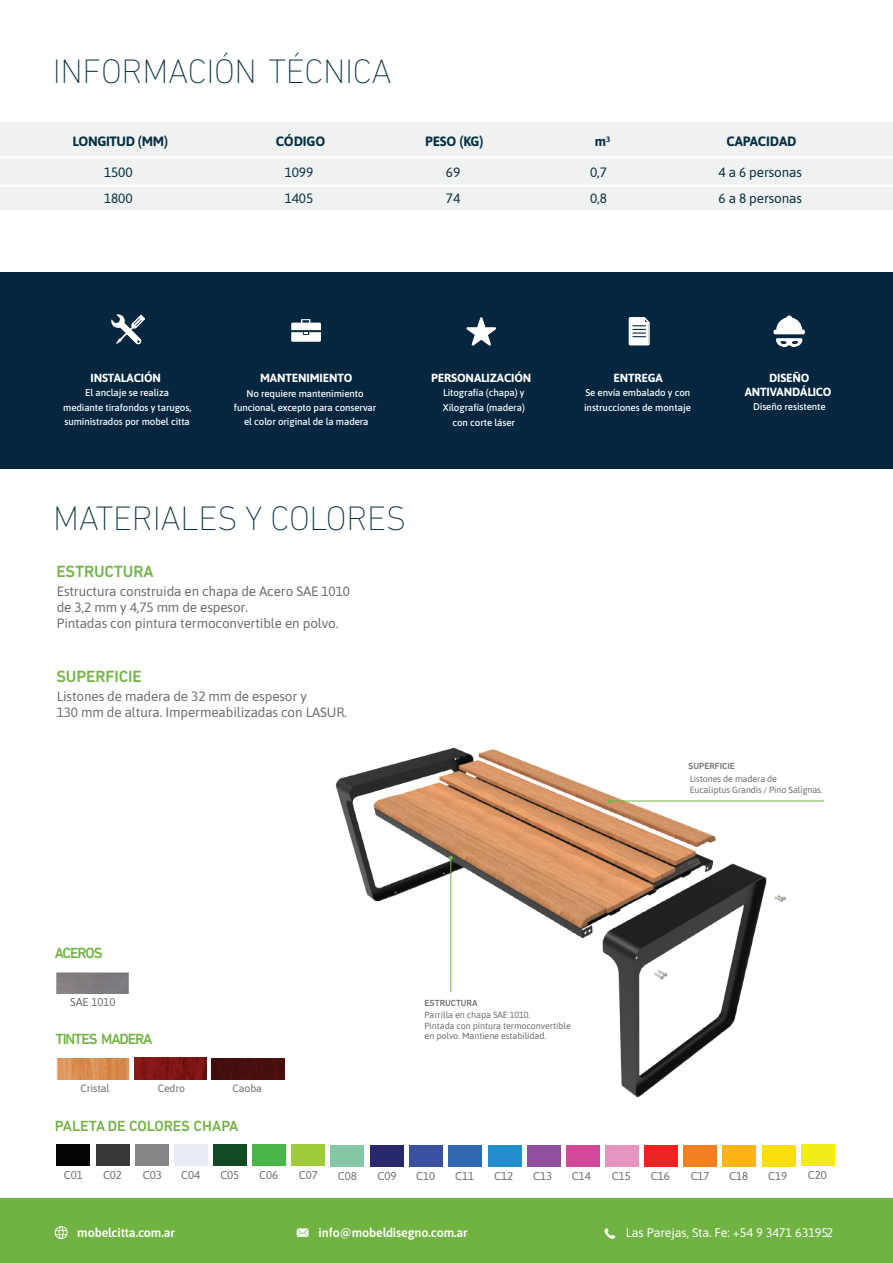
<style>
.page{position:relative;width:893px;height:1263px;background:#fff}
.page>*{position:absolute;margin:0;border:0;box-sizing:border-box;transform-origin:0 0}
.t1{font:200 34.5px "DIN Next LT Pro";letter-spacing:-.01em;color:#053043}
.t2{font:200 34.5px "DIN Next LT Pro";letter-spacing:-.01em;color:#063043}
.t3{font:500 16.5px "DIN Next LT Pro";letter-spacing:-.01em;color:#70b444}
.t4{font:500 15px "DIN Next LT Pro";letter-spacing:-.01em;color:#71b343}
.t5{font:500 15px "DIN Next LT Pro";letter-spacing:-.065em;color:#71b343}
.t6{font:13.5px/16.2px "Asap";letter-spacing:-.01em;color:#6d6e70}
.t7{font:13.5px/25.5px "Asap";letter-spacing:-.01em;color:#073043}
.t8{font:700 13.5px "Asap";letter-spacing:-.01em;color:#073043}
.t9{font:700 13.5px "Asap";letter-spacing:-.03em;color:#073043}
.t10{font:600 12.45px "Asap";letter-spacing:-.01em;color:#fff}
.t11{font:12.45px "Asap";letter-spacing:-.01em;color:#fff}
.t12{font:700 11.85px/14.1px "Asap";letter-spacing:-.01em;color:#fff;text-align:center}
.t13{font:11.4px "Asap";letter-spacing:-.01em;color:#6d6e70}
.t14{font:10.5px "Asap";letter-spacing:-.01em;color:#6d6e70}
.t15{font:500 9.75px/14.4px "Asap";letter-spacing:-.01em;color:#fff;text-align:center}
.t16{font:9px/10.5px "Asap";letter-spacing:-.01em;color:#6d6e70}
.t17{font:500 9px "DIN Next LT Pro";letter-spacing:-.01em;color:#6d6e70}
</style>
<div class="page">
<img style="left:335px;top:747px;width:461px;height:351px">
<img style="left:56px;top:1058px;width:73px;height:21px">
<img style="left:134px;top:1058px;width:73px;height:21px">
<img style="left:212px;top:1058px;width:72px;height:21px">
<div style="left:56px;top:1144px;width:34px;height:22px;background:#040503"></div>
<div style="left:96px;top:1144px;width:34px;height:22px;background:#373837"></div>
<div style="left:135px;top:1144px;width:34px;height:22px;background:#888787"></div>
<div style="left:174px;top:1144px;width:34px;height:22px;background:#e8ecf4"></div>
<div style="left:213px;top:1144px;width:34px;height:22px;background:#124a23"></div>
<div style="left:252px;top:1144px;width:34px;height:22px;background:#49b748"></div>
<div style="left:291px;top:1144px;width:34px;height:22px;background:#9ecb3a"></div>
<div style="left:330px;top:1145px;width:34px;height:22px;background:#83c8a4"></div>
<div style="left:370px;top:1145px;width:33px;height:22px;background:#27296a"></div>
<div style="left:409px;top:1145px;width:34px;height:22px;background:#3d51a3"></div>
<div style="left:488px;top:1145px;width:34px;height:22px;background:#258fcd"></div>
<div style="left:527px;top:1145px;width:34px;height:22px;background:#90509f"></div>
<div style="left:566px;top:1145px;width:34px;height:22px;background:#d2489a"></div>
<div style="left:605px;top:1145px;width:34px;height:22px;background:#e696c1"></div>
<div style="left:644px;top:1145px;width:34px;height:22px;background:#ee2323"></div>
<div style="left:683px;top:1145px;width:34px;height:22px;background:#f58021"></div>
<div style="left:722px;top:1145px;width:34px;height:22px;background:#fbb316"></div>
<div style="left:762px;top:1145px;width:33px;height:22px;background:#fadd0b"></div>
<div style="left:801px;top:1144px;width:34px;height:22px;background:#f4ec1a"></div>
<div style="left:448px;top:1145px;width:34px;height:22px;background:#3068b2"></div>
<img style="left:56px;top:972px;width:73px;height:22px">
<div style="left:0;top:1198px;width:893px;height:65px;background:#71b343"></div>
<svg style="left:297px;top:1228px;width:12px;height:9px"></svg>
<svg style="left:55px;top:1226px;width:13px;height:13px"></svg>
<svg style="left:604px;top:1228px;width:11px;height:11px"></svg>
<div style="left:0;top:272px;width:893px;height:196px;background:#04273f"></div>
<svg style="left:773px;top:315px;width:32px;height:32px"></svg>
<svg style="left:629px;top:317px;width:21px;height:28px"></svg>
<svg style="left:111px;top:314px;width:34px;height:30px"></svg>
<svg style="left:466px;top:317px;width:30px;height:29px"></svg>
<svg style="left:291px;top:319px;width:30px;height:23px"></svg>
<div style="left:0;top:122px;width:893px;height:89px;background:#f0f1f1"></div>
<hr style="left:0;top:210px;width:893px;height:2px;background:#fff">
<hr style="left:0;top:185px;width:893px;height:2px;background:#fff">
<hr style="left:0;top:156px;width:893px;height:2px;background:#fff">
<hr style="left:609px;top:801px;width:215px;height:1px;background:#70b444">
<svg style="left:608px;top:799px;width:4px;height:4px"></svg>
<hr style="left:450px;top:857px;width:1px;height:135px;background:#70b444">
<svg style="left:449px;top:856px;width:4px;height:4px"></svg>
<h1 class="t1" style="left:53px;top:52px;width:340px">INFORMACIÓN TÉCNICA</h1>
<h3 class="t9" style="left:72px;top:132px;width:97px">LONGITUD (MM)</h3>
<h3 class="t8" style="left:276px;top:132px;width:51px">CÓDIGO</h3>
<h3 class="t8" style="left:425px;top:132px;width:60px">PESO (KG)</h3>
<h3 class="t8" style="left:595px;top:132px;width:17px">m³</h3>
<h3 class="t8" style="left:726px;top:132px;width:72px">CAPACIDAD</h3>
<h3 class="t7" style="left:104px;top:159px;width:30px">1500<br>1800</h3>
<h3 class="t7" style="left:285px;top:159px;width:30px">1099<br>1405</h3>
<h3 class="t7" style="left:446px;top:159px;width:16px">69<br>74</h3>
<h3 class="t7" style="left:590px;top:159px;width:18px">0,7<br>0,8</h3>
<h3 class="t7" style="left:718px;top:159px;width:85px">4 a 6 personas<br>6 a 8 personas</h3>
<p class="t12" style="left:91px;top:370px;width:72px">INSTALACIÓN</p>
<p class="t15" style="left:63px;top:385px;width:130px">El anclaje se realiza<br>mediante tirafondos y tarugos, suministrados por mobel citta</p>
<p class="t12" style="left:260px;top:370px;width:94px">MANTENIMIENTO</p>
<p class="t15" style="left:234px;top:385px;width:144px">No requiere mantenimiento funcional, excepto para conservar el color original de la madera</p>
<p class="t12" style="left:431px;top:370px;width:102px">PERSONALIZACIÓN</p>
<p class="t15" style="left:443px;top:385px;width:84px">Litografía (chapa) y<br>Xilografía (madera) con corte láser</p>
<h1 class="t2" style="left:53px;top:498px;width:355px">MATERIALES Y COLORES</h1>
<h2 class="t3" style="left:56px;top:562px;width:99px">ESTRUCTURA</h2>
<h3 class="t6" style="left:57px;top:582px;width:295px">Estructura construida en chapa de Acero SAE 1010 de 3,2 mm y 4,75 mm de espesor.<br>Pintadas con pintura termoconvertible en polvo.</h3>
<h2 class="t3" style="left:56px;top:667px;width:87px">SUPERFICIE</h2>
<h3 class="t6" style="left:57px;top:687px;width:292px">Listones de madera de 32 mm de espesor y<br>130 mm de altura. Impermeabilizadas con LASUR.</h3>
<p class="t12" style="left:613px;top:370px;width:51px">ENTREGA</p>
<p class="t15" style="left:584px;top:385px;width:108px;text-align:left">Se envía embalado y con instrucciones de montaje</p>
<p class="t12" style="left:745px;top:370px;width:88px">DISEÑO<br>ANTIVANDÁLICO</p>
<p class="t15" style="left:753px;top:399px;width:74px">Diseño resistente</p>
<p class="t17" style="left:688px;top:761px;width:48px">SUPERFICIE</p>
<p class="t16" style="left:690px;top:773px;width:135px">Listones de madera de<br>Eucaliptus Grandis / Pino Salignas.</p>
<h3 class="t5" style="left:55px;top:945px;width:49px">ACEROS</h3>
<p class="t13" style="left:70px;top:994px;width:47px">SAE 1010</p>
<h3 class="t5" style="left:56px;top:1030px;width:98px">TINTES MADERA</h3>
<p class="t14" style="left:80px;top:1080px;width:31px">Cristal</p>
<p class="t14" style="left:158px;top:1080px;width:29px">Cedro</p>
<p class="t14" style="left:233px;top:1080px;width:31px">Caoba</p>
<h3 class="t4" style="left:55px;top:1117px;width:185px">PALETA DE COLORES CHAPA</h3>
<p class="t17" style="left:425px;top:997px;width:55px">ESTRUCTURA</p>
<p class="t16" style="left:425px;top:1009px;width:148px">Parrilla en chapa SAE 1010.<br>Pintada con pintura termoconvertible en polvo. Mantiene estabilidad.</p>
<p class="t13" style="left:64px;top:1167px;width:21px">C01</p>
<p class="t13" style="left:103px;top:1167px;width:21px">C02</p>
<p class="t13" style="left:143px;top:1167px;width:21px">C03</p>
<p class="t13" style="left:181px;top:1167px;width:21px">C04</p>
<p class="t13" style="left:220px;top:1167px;width:21px">C05</p>
<p class="t13" style="left:259px;top:1167px;width:21px">C06</p>
<p class="t13" style="left:299px;top:1167px;width:21px">C07</p>
<p class="t13" style="left:338px;top:1168px;width:21px">C08</p>
<p class="t13" style="left:377px;top:1168px;width:21px">C09</p>
<p class="t13" style="left:416px;top:1168px;width:21px">C10</p>
<p class="t13" style="left:455px;top:1168px;width:21px">C11</p>
<p class="t13" style="left:494px;top:1168px;width:21px">C12</p>
<p class="t13" style="left:533px;top:1168px;width:21px">C13</p>
<p class="t13" style="left:572px;top:1168px;width:21px">C14</p>
<p class="t13" style="left:612px;top:1168px;width:21px">C15</p>
<p class="t13" style="left:651px;top:1168px;width:21px">C16</p>
<p class="t13" style="left:691px;top:1168px;width:21px">C17</p>
<p class="t13" style="left:729px;top:1168px;width:21px">C18</p>
<p class="t13" style="left:768px;top:1168px;width:21px">C19</p>
<p class="t13" style="left:808px;top:1167px;width:21px">C20</p>
<p class="t10" style="left:77px;top:1223px;width:99px">mobelcitta.com.ar</p>
<p class="t10" style="left:319px;top:1224px;width:151px">info@mobeldisegno.com.ar</p>
<p class="t11" style="left:626px;top:1223px;width:209px">Las Parejas, Sta. Fe: +54 9 3471 631952</p>
</div>
